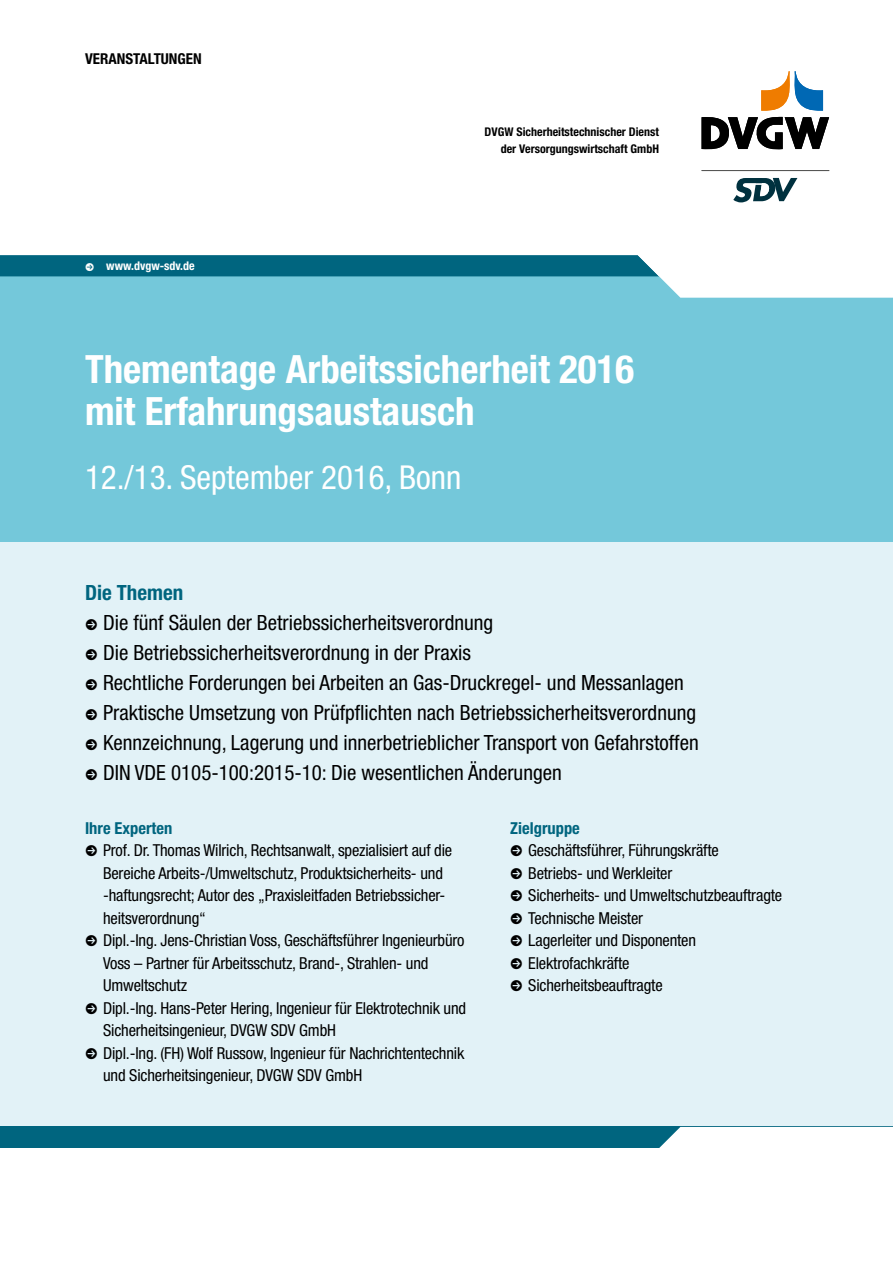
<style>
.page{position:relative;width:893px;height:1263px;background:#fff}
.page>*{position:absolute;margin:0;border:0;box-sizing:border-box;transform-origin:0 0}
.t1{font:700 condensed 39px/42.5px "Helvetica Neue LT Pro";color:#fff}
.t2{font:condensed 33px "Helvetica Neue LT Pro";color:#fff}
.t3{font:condensed 21px "Helvetica Neue LT Pro";color:#000}
.t4{font:700 condensed 21px "Helvetica Neue LT Pro";color:#00657f}
.t5{font:condensed 16.5px/22.5px "Helvetica Neue LT Pro";letter-spacing:-.01em;color:#000}
.t6{font:700 condensed 16.5px "Helvetica Neue LT Pro";color:#00657f}
.t7{font:700 condensed 15px "Helvetica Neue LT Pro";color:#000}
.t8{font:700 condensed 12px/17px "Helvetica Neue LT Pro";color:#000;text-align:right}
.t9{font:700 condensed 12px "Helvetica Neue LT Pro";color:#fff}
</style>
<div class="page">
<div style="left:0;top:276px;width:893px;height:266px;background:#74c8da"></div>
<div style="left:0;top:542px;width:893px;height:606px;background:#e2f2f7"></div>
<div style="left:0;top:1127px;width:893px;height:21px;background:#00657f"></div>
<div style="left:659px;top:1127px;width:234px;height:21px;background:#fff"></div>
<svg style="left:0;top:255px;width:893px;height:43px"></svg>
<svg style="left:761px;top:71px;width:62px;height:40px"></svg>
<svg style="left:702px;top:117px;width:127px;height:33px"></svg>
<hr style="left:702px;top:170px;width:127px;height:1px;background:#565655">
<svg style="left:733px;top:178px;width:64px;height:24px"></svg>
<p class="t7" style="left:85px;top:49px;width:118px">VERANSTALTUNGEN</p>
<p class="t9" style="left:85px;top:259px;width:111px">● www.dvgw-sdv.de</p>
<p class="t8" style="left:485px;top:123px;width:176px">DVGW Sicherheitstechnischer Dienst der Versorgungswirtschaft GmbH</p>
<h1 class="t1" style="left:85px;top:348px;width:551px">Thementage Arbeitssicherheit 2016 mit Erfahrungsaustausch</h1>
<h2 class="t2" style="left:85px;top:458px;width:378px">12./13. September 2016, Bonn</h2>
<p class="t4" style="left:85px;top:580px;width:100px">Die Themen</p>
<p class="t3" style="left:85px;top:610px;width:410px">● Die fünf Säulen der Betriebssicherheitsverordnung</p>
<p class="t3" style="left:85px;top:640px;width:388px">● Die Betriebssicherheitsverordnung in der Praxis</p>
<p class="t3" style="left:85px;top:670px;width:600px">● Rechtliche Forderungen bei Arbeiten an Gas-Druckregel- und Messanlagen</p>
<p class="t3" style="left:85px;top:700px;width:613px">● Praktische Umsetzung von Prüfpflichten nach Betriebssicherheitsverordnung</p>
<p class="t3" style="left:85px;top:730px;width:615px">● Kennzeichnung, Lagerung und innerbetrieblicher Transport von Gefahrstoffen</p>
<p class="t3" style="left:85px;top:760px;width:478px">● DIN VDE 0105-100:2015-10: Die wesentlichen Änderungen</p>
<p class="t6" style="left:510px;top:818px;width:71px">Zielgruppe</p>
<p class="t5" style="left:510px;top:839px;width:210px">● Geschäftsführer, Führungskräfte</p>
<p class="t5" style="left:510px;top:861px;width:164px">● Betriebs- und Werkleiter</p>
<p class="t5" style="left:510px;top:884px;width:273px">● Sicherheits- und Umweltschutzbeauftragte</p>
<p class="t5" style="left:510px;top:906px;width:134px">● Technische Meister</p>
<p class="t5" style="left:510px;top:929px;width:187px">● Lagerleiter und Disponenten</p>
<p class="t5" style="left:510px;top:951px;width:121px">● Elektrofachkräfte</p>
<p class="t5" style="left:510px;top:974px;width:154px">● Sicherheitsbeauftragte</p>
<p class="t6" style="left:85px;top:818px;width:89px">Ihre Experten</p>
<p class="t5" style="left:103px;top:839px;width:351px;text-indent:-18px">● Prof. Dr. Thomas Wilrich, Rechtsanwalt, spezialisiert auf die Bereiche Arbeits-/Umweltschutz, Produktsicherheits- und -haftungsrecht; Autor des „Praxisleitfaden Betriebssicher&shy;heitsverordnung“</p>
<p class="t5" style="left:103px;top:929px;width:363px;text-indent:-18px">● Dipl.-Ing. Jens-Christian Voss, Geschäftsführer Ingenieurbüro<br>Voss – Partner für Arbeitsschutz, Brand-, Strahlen- und<br>Umweltschutz</p>
<p class="t5" style="left:103px;top:996px;width:365px;text-indent:-18px">● Dipl.-Ing. Hans-Peter Hering, Ingenieur für Elektrotechnik und<br>Sicherheitsingenieur, DVGW SDV GmbH</p>
<p class="t5" style="left:103px;top:1041px;width:363px;text-indent:-18px">● Dipl.-Ing. (FH) Wolf Russow, Ingenieur für Nachrichtentechnik und Sicherheitsingenieur, DVGW SDV GmbH</p>
</div>
